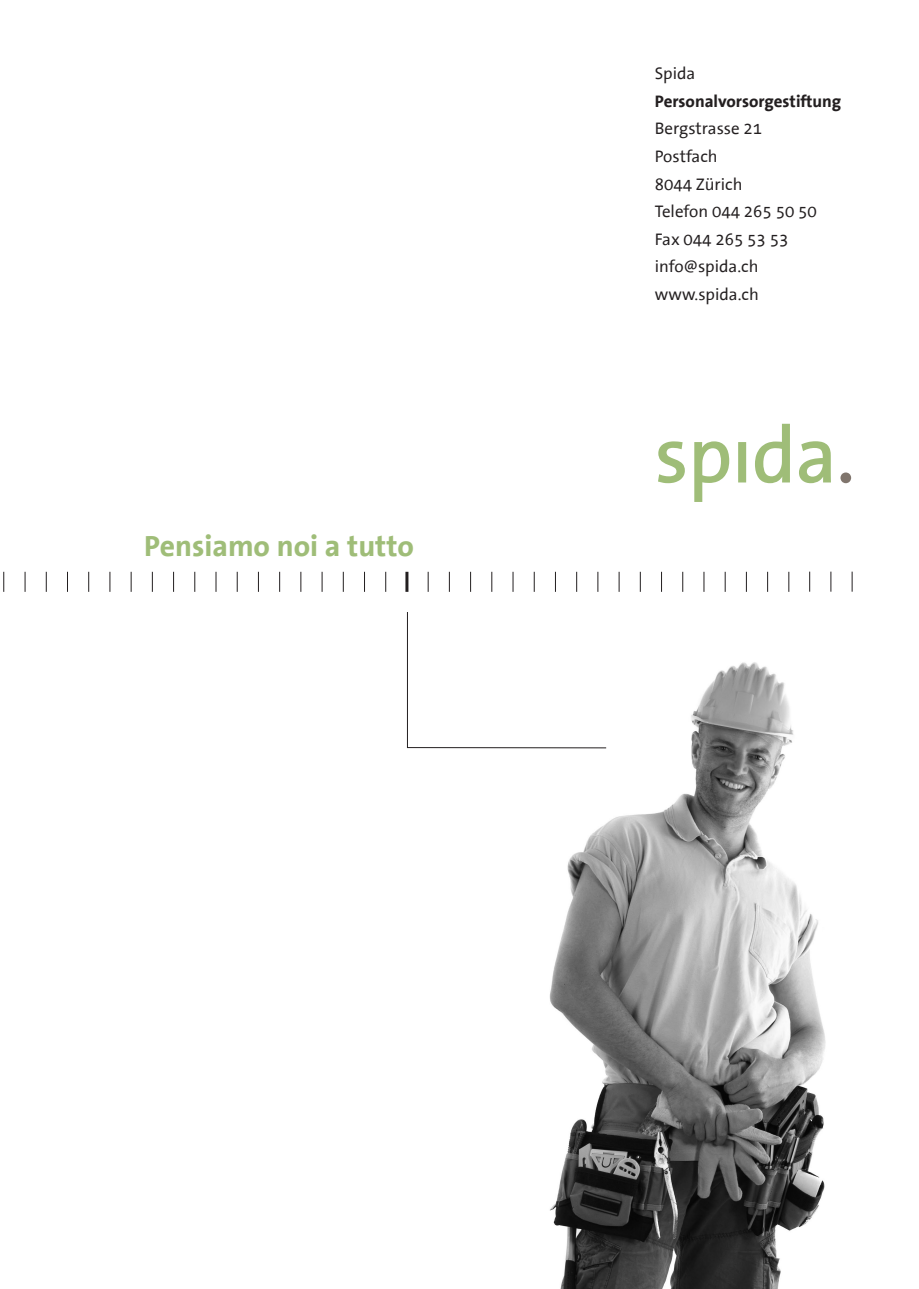
<style>
.page{position:relative;width:919px;height:1289px;background:#fff}
.page>*{position:absolute;margin:0;border:0;box-sizing:border-box;transform-origin:0 0}
.t1{font:700 29.7px "The Sans Office";color:#9fbd78}
.t2{font:16.95px/27.6px "The Sans Office";color:#231f20}
.t3{font:700 16.95px "The Sans Office";color:#231f20}
</style>
<div class="page">
<img style="left:491px;top:662px;width:335px;height:626px">
<svg style="left:25px;top:572px;width:1px;height:20px"></svg>
<svg style="left:46px;top:572px;width:1px;height:20px"></svg>
<svg style="left:67px;top:572px;width:1px;height:20px"></svg>
<svg style="left:88px;top:572px;width:1px;height:20px"></svg>
<svg style="left:110px;top:572px;width:1px;height:20px"></svg>
<svg style="left:131px;top:572px;width:1px;height:20px"></svg>
<svg style="left:152px;top:572px;width:1px;height:20px"></svg>
<svg style="left:173px;top:572px;width:1px;height:20px"></svg>
<svg style="left:194px;top:572px;width:1px;height:20px"></svg>
<svg style="left:216px;top:572px;width:1px;height:20px"></svg>
<svg style="left:237px;top:572px;width:1px;height:20px"></svg>
<svg style="left:258px;top:572px;width:1px;height:20px"></svg>
<svg style="left:279px;top:572px;width:1px;height:20px"></svg>
<svg style="left:300px;top:572px;width:1px;height:20px"></svg>
<svg style="left:322px;top:572px;width:1px;height:20px"></svg>
<svg style="left:343px;top:572px;width:1px;height:20px"></svg>
<svg style="left:364px;top:572px;width:1px;height:20px"></svg>
<svg style="left:385px;top:572px;width:1px;height:20px"></svg>
<hr style="left:405px;top:572px;width:3px;height:20px;background:#231f20">
<svg style="left:428px;top:572px;width:1px;height:20px"></svg>
<svg style="left:449px;top:572px;width:1px;height:20px"></svg>
<svg style="left:470px;top:572px;width:1px;height:20px"></svg>
<svg style="left:491px;top:572px;width:1px;height:20px"></svg>
<svg style="left:512px;top:572px;width:1px;height:20px"></svg>
<svg style="left:534px;top:572px;width:1px;height:20px"></svg>
<svg style="left:555px;top:572px;width:1px;height:20px"></svg>
<svg style="left:576px;top:572px;width:1px;height:20px"></svg>
<svg style="left:597px;top:572px;width:1px;height:20px"></svg>
<svg style="left:618px;top:572px;width:1px;height:20px"></svg>
<svg style="left:640px;top:572px;width:1px;height:20px"></svg>
<svg style="left:661px;top:572px;width:1px;height:20px"></svg>
<svg style="left:682px;top:572px;width:1px;height:20px"></svg>
<svg style="left:703px;top:572px;width:1px;height:20px"></svg>
<svg style="left:724px;top:572px;width:1px;height:20px"></svg>
<svg style="left:746px;top:572px;width:1px;height:20px"></svg>
<svg style="left:767px;top:572px;width:1px;height:20px"></svg>
<svg style="left:788px;top:572px;width:1px;height:20px"></svg>
<svg style="left:3px;top:572px;width:1px;height:20px"></svg>
<svg style="left:809px;top:571px;width:1px;height:20px"></svg>
<svg style="left:830px;top:571px;width:1px;height:20px"></svg>
<svg style="left:851px;top:571px;width:1px;height:20px"></svg>
<svg style="left:407px;top:612px;width:199px;height:136px"></svg>
<svg style="left:658px;top:424px;width:172px;height:78px"></svg>
<svg style="left:840px;top:472px;width:11px;height:11px"></svg>
<h1 class="t1" style="left:144px;top:530px;width:271px">Pensiamo noi a tutto</h1>
<p class="t2" style="left:654px;top:60px;width:42px">Spida</p>
<p class="t3" style="left:654px;top:92px;width:188px">Personalvorsorgestiftung</p>
<p class="t2" style="left:654px;top:116px;width:164px">Bergstrasse 21<br>Postfach<br>8044 Zürich<br>Telefon 044 265 50 50<br>Fax 044 265 53 53 info@spida.ch www.spida.ch</p>
</div>
